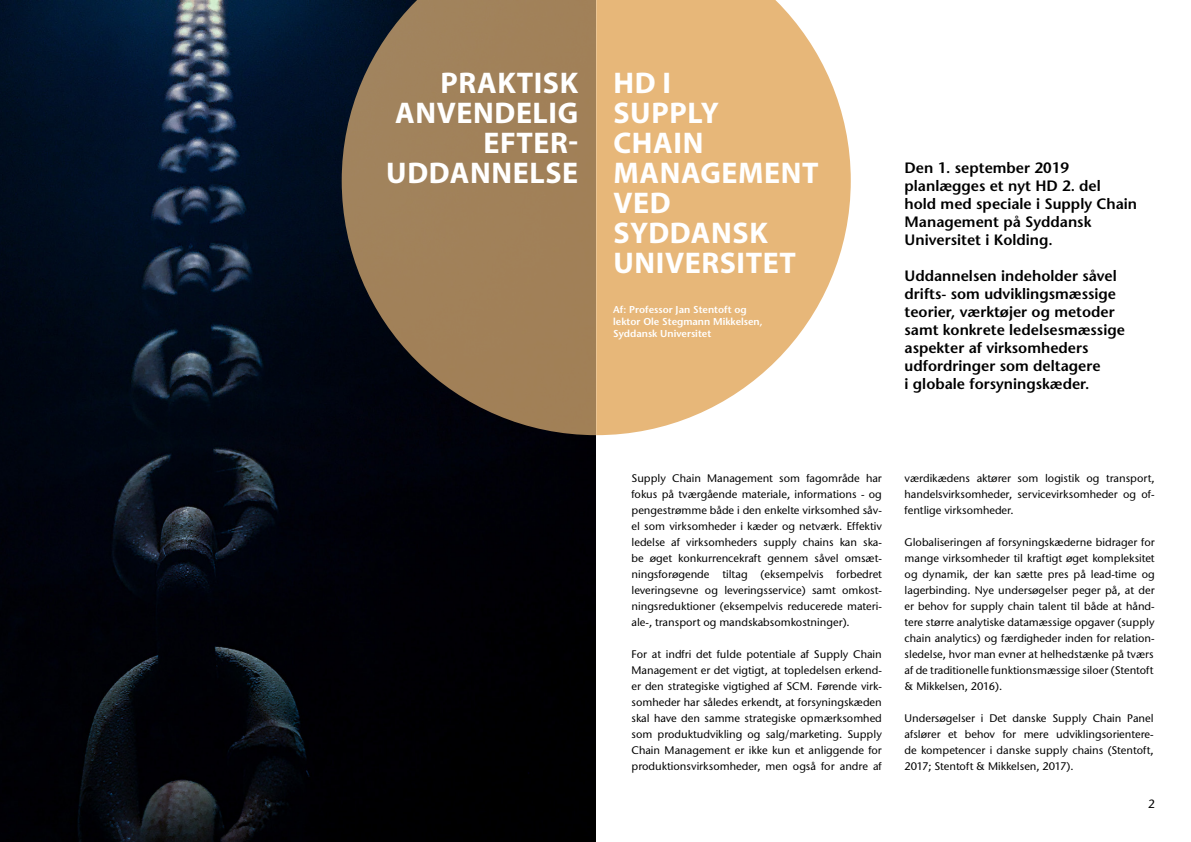
<style>
.page{position:relative;width:1191px;height:842px;background:#fff}
.page>*{position:absolute;margin:0;border:0;box-sizing:border-box;transform-origin:0 0}
.t1{font:700 30px/30px "Myriad Pro";letter-spacing:.02em;color:#fff;text-align:right}
.t2{font:600 15px/18px "Stone Sans";color:#000}
.t3{font:12px "ITC Stone Sans";color:#000}
.t4{font:11px/16px "ITC Stone Sans";color:#000;text-align:justify}
.t5{font:600 10px/12px "Stone Sans";color:#fff}
</style>
<div class="page">
<img style="left:0;top:0;width:595px;height:842px">
<svg style="left:596px;top:0;width:254px;height:435px;fill:#e7b779"></svg>
<svg style="left:342px;top:0;width:254px;height:435px;background:#876d4e"></svg>
<h1 class="t1" style="left:386px;top:67px;width:193px">PRAKTISK<br>ANVENDELIG<br>EFTER-<br>UDDANNELSE</h1>
<h1 class="t1" style="left:613px;top:67px;width:207px;text-align:left">HD I<br>SUPPLY<br>CHAIN<br>MANAGEMENT<br>VED<br>SYDDANSK<br>UNIVERSITET</h1>
<p class="t5" style="left:613px;top:303px;width:151px">Af: Professor Jan Stentoft og lektor Ole Stegmann Mikkelsen,<br>Syddansk Universitet</p>
<h2 class="t2" style="left:904px;top:159px;width:234px">Den 1. september 2019 planlægges et nyt HD 2. del<br>hold med speciale i Supply Chain<br>Management på Syddansk<br>Universitet i Kolding.</h2>
<h2 class="t2" style="left:904px;top:267px;width:222px">Uddannelsen indeholder såvel drifts- som udviklingsmæssige teorier, værktøjer og metoder samt konkrete ledelsesmæssige aspekter af virksomheders udfordringer som deltagere<br>i globale forsyningskæder.</h2>
<p class="t4" style="left:631px;top:470px;width:252px">Supply Chain Management som fagområde har fokus på tværgående materiale, informations - og pengestrømme både i den enkelte virksomhed såv&shy;el som virksomheder i kæder og netværk. Effektiv ledelse af virksomheders supply chains kan ska&shy;be øget konkurrencekraft gennem såvel omsæt&shy;ningsforøgende tiltag (eksempelvis forbedret leveringsevne og leveringsservice) samt omkost&shy;ningsreduktioner (eksempelvis reducerede materi&shy;ale-, transport og mandskabsomkostninger).</p>
<p class="t4" style="left:631px;top:646px;width:252px">For at indfri det fulde potentiale af Supply Chain Management er det vigtigt, at topledelsen erkend&shy;er den strategiske vigtighed af SCM. Førende virk&shy;somheder har således erkendt, at forsyningskæden skal have den samme strategiske opmærksomhed som produktudvikling og salg/marketing. Supply Chain Management er ikke kun et anliggende for produktionsvirksomheder, men også for andre af</p>
<p class="t4" style="left:904px;top:470px;width:252px">værdikædens aktører som logistik og transport, handelsvirksomheder, servicevirksomheder og of&shy;fentlige virksomheder.</p>
<p class="t4" style="left:904px;top:534px;width:252px">Globaliseringen af forsyningskæderne bidrager for mange virksomheder til kraftigt øget kompleksitet og dynamik, der kan sætte pres på lead-time og lagerbinding. Nye undersøgelser peger på, at der er behov for supply chain talent til både at hånd&shy;tere større analytiske datamæssige opgaver (supply chain analytics) og færdigheder inden for relation&shy;sledelse, hvor man evner at helhedstænke på tværs af de traditionelle funktionsmæssige siloer (Stentoft &amp; Mikkelsen, 2016).</p>
<p class="t4" style="left:904px;top:710px;width:251px">Undersøgelser i Det danske Supply Chain Panel afslører et behov for mere udviklingsorientere&shy;de kompetencer i danske supply chains (Stentoft, 2017; Stentoft &amp; Mikkelsen, 2017).</p>
<p class="t3" style="left:1148px;top:797px;width:8px">2</p>
</div>
